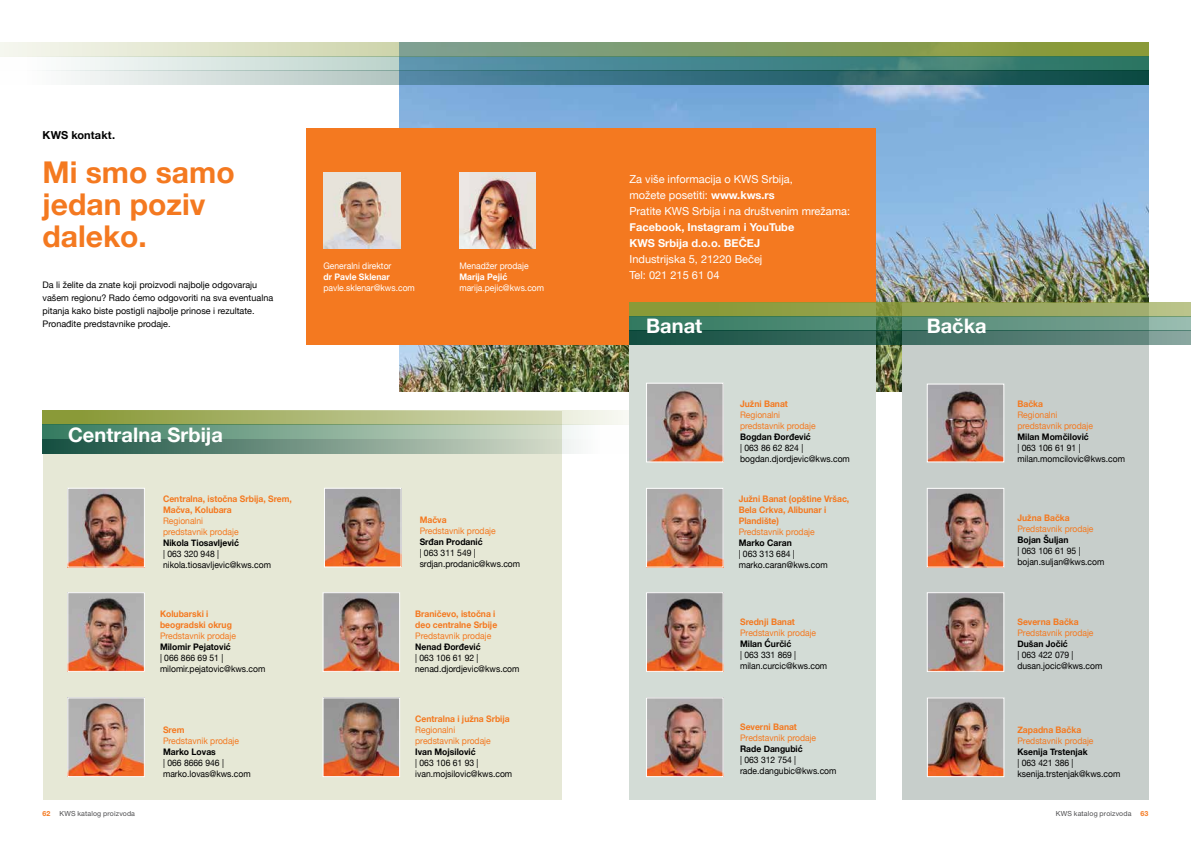
<style>
.page{position:relative;width:1191px;height:842px;background:#fff}
.page>*{position:absolute;margin:0;border:0;box-sizing:border-box;transform-origin:0 0}
.t1{font:700 30px/32px "Helvetica Neue";color:#f47920}
.t2{font:700 20px "Helvetica Neue";letter-spacing:.005em;color:#fff}
.t3{font:11px/16px "Helvetica Neue";color:#fff}
.t4{font:700 11px/16px "Helvetica Neue";color:#fff}
.t5{font:700 11px "Helvetica Neue";letter-spacing:.005em;color:#000}
.t6{font:9px/11px "Helvetica Neue";color:#000;scale:.95 1}
.t7{font:9px/11px "Helvetica Neue";color:#f47920;scale:.95 1}
.t8{font:700 9px/11px "Helvetica Neue";color:#f47920;scale:.95 1}
.t9{font:700 9px "Helvetica Neue";color:#000;scale:.95 1}
.t10{font:9px/13px "Helvetica Neue";color:#000}
.t11{font:9px "Helvetica Neue";color:#fff;scale:.95 1}
.t12{font:700 9px "Helvetica Neue";color:#fff;scale:.95 1}
.t13{font:7px "Helvetica Neue LT Pro";letter-spacing:.015em;color:#4d4d4f}
.t14{font:700 7px "Helvetica Neue LT Std";color:#f47920}
.s1{font-weight:700}
</style>
<div class="page">
<div style="left:43px;top:411px;width:518px;height:388px;background:#e6e8d6"></div>
<svg style="left:43px;top:411px;width:586px;height:14px;background:#b0bc81"></svg>
<svg style="left:43px;top:425px;width:533px;height:14px;background:#88ae98"></svg>
<svg style="left:43px;top:439px;width:536px;height:14px;background:#789888"></svg>
<img style="left:400px;top:85px;width:748px;height:306px">
<img style="left:324px;top:594px;width:74px;height:76px">
<div style="left:322px;top:592px;width:78px;height:80px;border:1px solid #fff"></div>
<img style="left:69px;top:594px;width:74px;height:76px">
<div style="left:67px;top:592px;width:78px;height:80px;border:1px solid #fff"></div>
<img style="left:326px;top:490px;width:73px;height:75px">
<div style="left:324px;top:488px;width:77px;height:79px;border:1px solid #fff"></div>
<img style="left:69px;top:699px;width:74px;height:76px">
<div style="left:67px;top:697px;width:78px;height:80px;border:1px solid #fff"></div>
<img style="left:324px;top:699px;width:74px;height:76px">
<div style="left:322px;top:697px;width:78px;height:80px;border:1px solid #fff"></div>
<img style="left:69px;top:490px;width:74px;height:76px">
<div style="left:67px;top:488px;width:78px;height:80px;border:1px solid #fff"></div>
<svg style="left:0;top:43px;width:1148px;height:14px;background:#a0b486"></svg>
<svg style="left:46px;top:57px;width:1102px;height:14px;background:#71a2a2"></svg>
<svg style="left:71px;top:71px;width:1077px;height:14px;background:#628c93"></svg>
<div style="left:306px;top:128px;width:570px;height:216px;background:#f47920"></div>
<img style="left:459px;top:172px;width:77px;height:77px">
<img style="left:323px;top:172px;width:77px;height:77px">
<div style="left:629px;top:303px;width:247px;height:496px;background:#d3dcd6"></div>
<div style="left:901px;top:303px;width:247px;height:496px;background:#c7cecb"></div>
<img style="left:648px;top:594px;width:73px;height:76px">
<div style="left:646px;top:592px;width:77px;height:80px;border:1px solid #fff"></div>
<img style="left:928px;top:490px;width:74px;height:76px">
<div style="left:926px;top:488px;width:78px;height:80px;border:1px solid #fff"></div>
<img style="left:648px;top:699px;width:73px;height:76px">
<div style="left:646px;top:697px;width:77px;height:80px;border:1px solid #fff"></div>
<img style="left:928px;top:594px;width:74px;height:76px">
<div style="left:926px;top:592px;width:78px;height:80px;border:1px solid #fff"></div>
<img style="left:648px;top:385px;width:73px;height:75px">
<div style="left:646px;top:383px;width:77px;height:79px;border:1px solid #fff"></div>
<img style="left:928px;top:386px;width:74px;height:74px">
<div style="left:926px;top:384px;width:78px;height:78px;border:1px solid #fff"></div>
<svg style="left:629px;top:302px;width:562px;height:14px;background:#95a352"></svg>
<svg style="left:629px;top:316px;width:562px;height:14px;background:#578e78"></svg>
<svg style="left:629px;top:330px;width:562px;height:14px;background:#3e6d61"></svg>
<img style="left:648px;top:490px;width:73px;height:76px">
<div style="left:646px;top:488px;width:77px;height:80px;border:1px solid #fff"></div>
<img style="left:929px;top:699px;width:73px;height:76px">
<div style="left:927px;top:697px;width:77px;height:80px;border:1px solid #fff"></div>
<p class="t5" style="left:43px;top:126px;width:74px">KWS kontakt.</p>
<h1 class="t1" style="left:43px;top:157px;width:194px">Mi smo samo jedan poziv daleko.</h1>
<p class="t10" style="left:43px;top:279px;width:232px">Da li želite da znate koji proizvodi najbolje odgovaraju vašem regionu? Rado ćemo odgovoriti na sva eventualna pitanja kako biste postigli najbolje prinose i rezultate.<br>Pronađite predstavnike prodaje.</p>
<p class="t11" style="left:323px;top:260px;width:73px">Generalni direktor</p>
<p class="t12" style="left:323px;top:270px;width:71px">dr Pavle Sklenar</p>
<p class="t11" style="left:323px;top:282px;width:98px">pavle.sklenar@kws.com</p>
<p class="t11" style="left:459px;top:260px;width:74px">Menadžer prodaje</p>
<p class="t12" style="left:459px;top:270px;width:52px">Marija Pejić</p>
<p class="t11" style="left:459px;top:282px;width:91px">marija.pejic@kws.com</p>
<h2 class="t2" style="left:68px;top:419px;width:156px">Centralna Srbija</h2>
<p class="t8" style="left:163px;top:493px;width:137px">Centralna, istočna Srbija, Srem,<br>Mačva, Kolubara</p>
<p class="t7" style="left:163px;top:515px;width:81px">Regionalni predstavnik prodaje</p>
<p class="t9" style="left:163px;top:535px;width:81px">Nikola Tiosavljević</p>
<p class="t6" style="left:163px;top:548px;width:115px">| 063 320 948 | nikola.tiosavljevic@kws.com</p>
<p class="t8" style="left:160px;top:608px;width:77px">Kolubarski i beogradski okrug</p>
<p class="t7" style="left:160px;top:631px;width:82px">Predstavnik prodaje</p>
<p class="t9" style="left:160px;top:640px;width:76px">Milomir Pejatović</p>
<p class="t6" style="left:160px;top:653px;width:112px">| 066 866 69 51 | milomir.pejatovic@kws.com</p>
<p class="t8" style="left:163px;top:725px;width:24px">Srem</p>
<p class="t7" style="left:163px;top:736px;width:82px">Predstavnik prodaje</p>
<p class="t9" style="left:163px;top:745px;width:57px">Marko Lovas</p>
<p class="t6" style="left:163px;top:758px;width:94px">| 066 8666 946 | marko.lovas@kws.com</p>
<p class="t8" style="left:420px;top:515px;width:30px">Mačva</p>
<p class="t7" style="left:420px;top:526px;width:82px">Predstavnik prodaje</p>
<p class="t9" style="left:420px;top:535px;width:68px">Srđan Prodanić</p>
<p class="t6" style="left:420px;top:548px;width:107px">| 063 311 549 | srdjan.prodanic@kws.com</p>
<p class="t8" style="left:415px;top:608px;width:88px">Braničevo, istočna i deo centralne Srbije</p>
<p class="t7" style="left:415px;top:631px;width:82px">Predstavnik prodaje</p>
<p class="t9" style="left:415px;top:640px;width:70px">Nenad Đorđević</p>
<p class="t6" style="left:415px;top:653px;width:111px">| 063 106 61 92 | nenad.djordjevic@kws.com</p>
<p class="t8" style="left:415px;top:714px;width:101px">Centralna i južna Srbija</p>
<p class="t7" style="left:415px;top:725px;width:81px">Regionalni predstavnik prodaje</p>
<p class="t9" style="left:415px;top:745px;width:65px">Ivan Mojsilović</p>
<p class="t6" style="left:415px;top:758px;width:104px">| 063 106 61 93 | ivan.mojsilovic@kws.com</p>
<p class="t3" style="left:629px;top:171px;width:222px">Za više informacija o KWS Srbija,<br>možete posetiti: <span class="s1">www.kws.rs<br></span>Pratite KWS Srbija i na društvenim mrežama:</p>
<p class="t4" style="left:629px;top:219px;width:166px">Facebook, Instagram i YouTube<br>KWS Srbija d.o.o. BEČEJ</p>
<p class="t3" style="left:629px;top:251px;width:134px">Industrijska 5, 21220 Bečej<br>Tel: 021 215 61 04</p>
<h2 class="t2" style="left:646px;top:310px;width:58px">Banat</h2>
<h2 class="t2" style="left:926px;top:310px;width:61px">Bačka</h2>
<p class="t8" style="left:740px;top:399px;width:52px">Južni Banat</p>
<p class="t7" style="left:740px;top:410px;width:81px">Regionalni predstavnik prodaje</p>
<p class="t9" style="left:740px;top:430px;width:76px">Bogdan Đorđević</p>
<p class="t6" style="left:740px;top:443px;width:117px">| 063 86 62 824 | bogdan.djordjevic@kws.com</p>
<p class="t8" style="left:738px;top:493px;width:118px">Južni Banat (opštine Vršac,<br>Bela Crkva, Alibunar i<br>Plandište)</p>
<p class="t7" style="left:738px;top:526px;width:82px">Predstavnik prodaje</p>
<p class="t9" style="left:738px;top:535px;width:57px">Marko Caran</p>
<p class="t6" style="left:738px;top:548px;width:95px">| 063 313 684 | marko.caran@kws.com</p>
<p class="t8" style="left:740px;top:617px;width:59px">Srednji Banat</p>
<p class="t7" style="left:740px;top:628px;width:82px">Predstavnik prodaje</p>
<p class="t9" style="left:740px;top:637px;width:55px">Milan Ćurčić</p>
<p class="t6" style="left:740px;top:650px;width:93px">| 063 331 869 | milan.curcic@kws.com</p>
<p class="t8" style="left:740px;top:722px;width:61px">Severni Banat</p>
<p class="t7" style="left:740px;top:733px;width:82px">Predstavnik prodaje</p>
<p class="t9" style="left:740px;top:742px;width:67px">Rade Dangubić</p>
<p class="t6" style="left:740px;top:755px;width:103px">| 063 312 754 | rade.dangubic@kws.com</p>
<p class="t8" style="left:1017px;top:399px;width:29px">Bačka</p>
<p class="t7" style="left:1017px;top:410px;width:81px">Regionalni predstavnik prodaje</p>
<p class="t9" style="left:1017px;top:430px;width:77px">Milan Momčilović</p>
<p class="t6" style="left:1017px;top:443px;width:115px">| 063 106 61 91 | milan.momcilovic@kws.com</p>
<p class="t8" style="left:1017px;top:512px;width:57px">Južna Bačka</p>
<p class="t7" style="left:1017px;top:524px;width:82px">Predstavnik prodaje</p>
<p class="t9" style="left:1017px;top:533px;width:55px">Bojan Šuljan</p>
<p class="t6" style="left:1017px;top:546px;width:93px">| 063 106 61 95 | bojan.suljan@kws.com</p>
<p class="t8" style="left:1017px;top:617px;width:66px">Severna Bačka</p>
<p class="t7" style="left:1017px;top:628px;width:82px">Predstavnik prodaje</p>
<p class="t9" style="left:1017px;top:637px;width:55px">Dušan Jočić</p>
<p class="t6" style="left:1017px;top:650px;width:91px">| 063 422 079 | dusan.jocic@kws.com</p>
<p class="t8" style="left:1017px;top:725px;width:69px">Zapadna Bačka</p>
<p class="t7" style="left:1017px;top:736px;width:82px">Predstavnik prodaje</p>
<p class="t9" style="left:1017px;top:745px;width:75px">Ksenija Trstenjak</p>
<p class="t6" style="left:1017px;top:758px;width:110px">| 063 421 386 | ksenija.trstenjak@kws.com</p>
<p class="t14" style="left:43px;top:810px;width:9px">62</p>
<p class="t13" style="left:60px;top:810px;width:77px">KWS katalog proizvoda</p>
<p class="t13" style="left:1056px;top:810px;width:77px">KWS katalog proizvoda</p>
<p class="t14" style="left:1140px;top:810px;width:10px">63</p>
</div>
